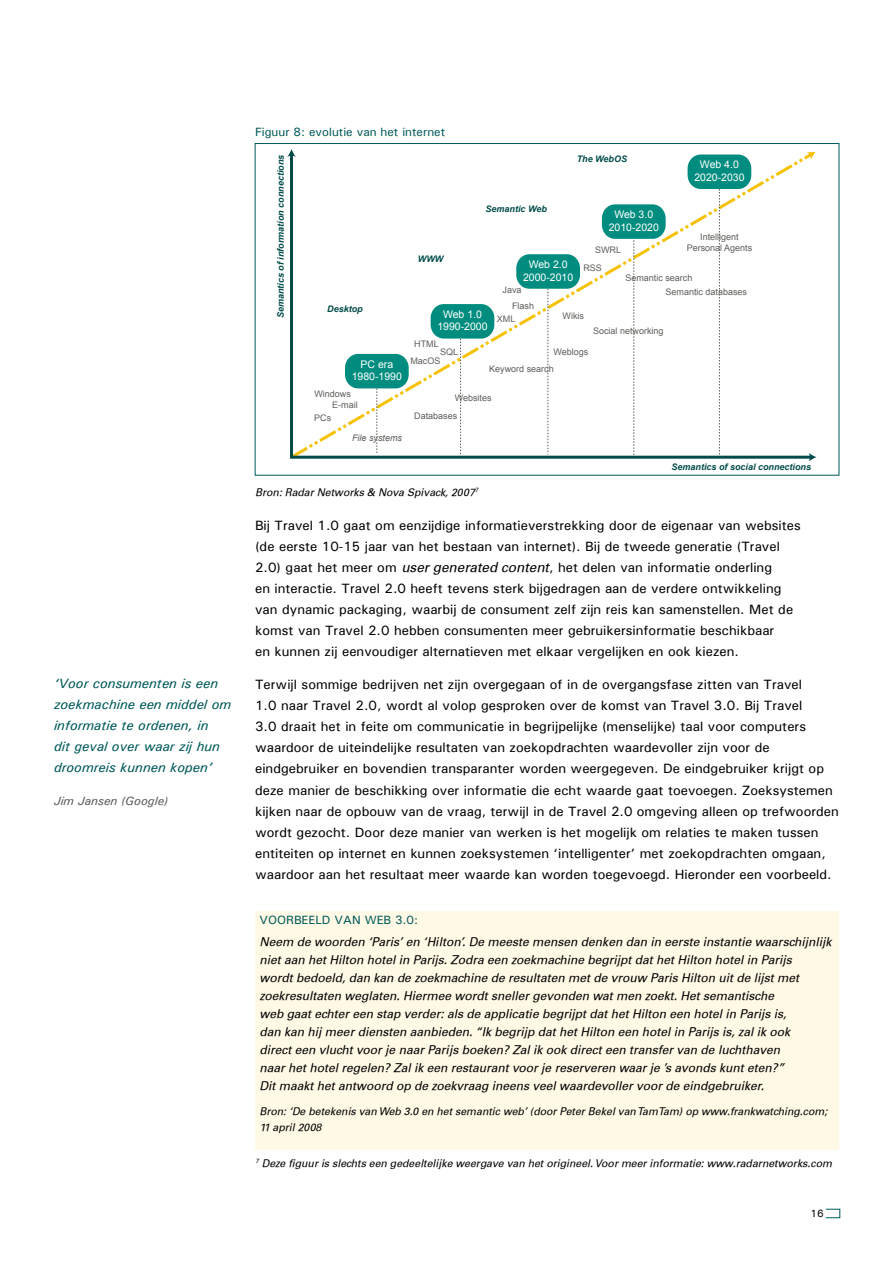
<style>
.page{position:relative;width:893px;height:1263px;background:#fff}
.page>*{position:absolute;margin:0;border:0;box-sizing:border-box;transform-origin:0 0}
.t1{font:13.5px/21px "Univers";color:#000}
.t2{font:italic 13.5px/21px "Univers";color:#005959}
.t3{font:italic 12px/18px "Univers";color:#000}
.t4{font:12px "Univers";color:#005959}
.t5{font:italic 12px "Univers";color:#5d5d5d}
.t6{font:italic 10.5px/16.2px "Univers";color:#000}
.t7{font:10.5px/12.6px "Arial";color:#fff;text-align:center}
.t8{font:10.5px "Univers";color:#000}
.t9{font:9px/13.2px "Arial";color:#605e5a}
.t10{font:italic 700 9px "Arial";color:#004b49}
.t11{font:italic 9px "Arial";color:#605e5a}
.s1{font-style:italic}
</style>
<div class="page">
<div style="left:826px;top:1209px;width:14px;height:9px;border:1px solid #005959"></div>
<svg style="left:290px;top:152px;width:524px;height:307px"></svg>
<svg style="left:809px;top:453px;width:7px;height:8px"></svg>
<svg style="left:287px;top:149px;width:9px;height:8px"></svg>
<div style="left:345px;top:354px;width:64px;height:34px;background:#008d7f;border-radius:14px"></div>
<div style="left:516px;top:254px;width:64px;height:35px;background:#008d7f;border-radius:14px"></div>
<div style="left:431px;top:304px;width:63px;height:35px;background:#008d7f;border-radius:14px"></div>
<div style="left:602px;top:204px;width:64px;height:35px;background:#008d7f;border-radius:14px"></div>
<div style="left:688px;top:155px;width:63px;height:34px;background:#008d7f;border-radius:14px"></div>
<div style="left:255px;top:911px;width:584px;height:238px;background:#fff9e6"></div>
<p class="t2" style="left:54px;top:673px;width:179px">‘Voor consumenten is een zoekmachine een middel om informatie te ordenen, in<br>dit geval over waar zij hun droomreis kunnen kopen’</p>
<p class="t5" style="left:54px;top:793px;width:116px">Jim Jansen (Google)</p>
<p class="t4" style="left:255px;top:124px;width:191px">Figuur 8: evolutie van het internet</p>
<p class="t10" style="left:275px;top:318px;width:165px;rotate:-90deg">Semantics of information connections</p>
<p class="t10" style="left:577px;top:153px;width:52px">The WebOS</p>
<p class="t7" style="left:694px;top:158px;width:52px">Web 4.0<br>2020-2030</p>
<p class="t10" style="left:327px;top:303px;width:37px">Desktop</p>
<p class="t7" style="left:352px;top:358px;width:52px">PC era<br>1980-1990</p>
<p class="t9" style="left:314px;top:387px;width:38px">Windows</p>
<p class="t9" style="left:332px;top:399px;width:27px">E-mail</p>
<p class="t9" style="left:314px;top:412px;width:19px">PCs</p>
<p class="t11" style="left:352px;top:432px;width:52px">File systems</p>
<p class="t10" style="left:418px;top:253px;width:27px">WWW</p>
<p class="t10" style="left:486px;top:203px;width:63px">Semantic Web</p>
<p class="t7" style="left:523px;top:258px;width:52px">Web 2.0<br>2000-2010</p>
<p class="t9" style="left:502px;top:284px;width:21px">Java</p>
<p class="t7" style="left:609px;top:208px;width:52px">Web 3.0<br>2010-2020</p>
<p class="t9" style="left:595px;top:243px;width:28px">SWRL</p>
<p class="t9" style="left:583px;top:262px;width:20px">RSS</p>
<p class="t9" style="left:687px;top:232px;width:67px;line-height:10.8px;text-align:center">Intelligent<br>Personal Agents</p>
<p class="t9" style="left:665px;top:272px;width:83px;text-indent:-40px">Semantic search<br>Semantic databases</p>
<p class="t7" style="left:437px;top:308px;width:52px">Web 1.0<br>1990-2000</p>
<p class="t9" style="left:512px;top:299px;width:24px">Flash</p>
<p class="t9" style="left:497px;top:312px;width:20px">XML</p>
<p class="t9" style="left:562px;top:309px;width:23px">Wikis</p>
<p class="t9" style="left:593px;top:324px;width:72px">Social networking</p>
<p class="t9" style="left:414px;top:338px;width:26px">HTML</p>
<p class="t9" style="left:440px;top:345px;width:20px">SQL</p>
<p class="t9" style="left:410px;top:354px;width:32px">MacOS</p>
<p class="t9" style="left:554px;top:345px;width:36px">Weblogs</p>
<p class="t9" style="left:489px;top:362px;width:66px">Keyword search</p>
<p class="t9" style="left:455px;top:391px;width:38px">Websites</p>
<p class="t9" style="left:414px;top:409px;width:45px">Databases</p>
<p class="t10" style="left:671px;top:461px;width:141px">Semantics of social connections</p>
<p class="t6" style="left:255px;top:484px;width:225px">Bron: Radar Networks &amp; Nova Spivack, 2007<sup>7</sup></p>
<p class="t1" style="left:255px;top:514px;width:547px">Bij Travel 1.0 gaat om eenzijdige informatieverstrekking door de eigenaar van websites (de eerste 10-15 jaar van het bestaan van internet). Bij de tweede generatie (Travel 2.0) gaat het meer om <span class="s1">user generated content</span>, het delen van informatie onderling<br>en interactie. Travel 2.0 heeft tevens sterk bijgedragen aan de verdere ontwikkeling van dynamic packaging, waarbij de consument zelf zijn reis kan samenstellen. Met de komst van Travel 2.0 hebben consumenten meer gebruikersinformatie beschikbaar<br>en kunnen zij eenvoudiger alternatieven met elkaar vergelijken en ook kiezen.</p>
<p class="t1" style="left:255px;top:674px;width:585px">Terwijl sommige bedrijven net zijn overgegaan of in de overgangsfase zitten van Travel<br>1.0 naar Travel 2.0, wordt al volop gesproken over de komst van Travel 3.0. Bij Travel<br>3.0 draait het in feite om communicatie in begrijpelijke (menselijke) taal voor computers waardoor de uiteindelijke resultaten van zoekopdrachten waardevoller zijn voor de eindgebruiker en bovendien transparanter worden weergegeven. De eindgebruiker krijgt op deze manier de beschikking over informatie die echt waarde gaat toevoegen. Zoeksystemen kijken naar de opbouw van de vraag, terwijl in de Travel 2.0 omgeving alleen op trefwoorden wordt gezocht. Door deze manier van werken is het mogelijk om relaties te maken tussen entiteiten op internet en kunnen zoeksystemen ‘intelligenter’ met zoekopdrachten omgaan, waardoor aan het resultaat meer waarde kan worden toegevoegd. Hieronder een voorbeeld.</p>
<p class="t4" style="left:259px;top:912px;width:160px">VOORBEELD VAN WEB 3.0:</p>
<p class="t3" style="left:259px;top:933px;width:574px">Neem de woorden ‘Paris’ en ‘Hilton’. De meeste mensen denken dan in eerste instantie waarschijnlijk niet aan het Hilton hotel in Parijs. Zodra een zoekmachine begrijpt dat het Hilton hotel in Parijs<br>wordt bedoeld, dan kan de zoekmachine de resultaten met de vrouw Paris Hilton uit de lijst met zoekresultaten weglaten. Hiermee wordt sneller gevonden wat men zoekt. Het semantische<br>web gaat echter een stap verder: als de applicatie begrijpt dat het Hilton een hotel in Parijs is,<br>dan kan hij meer diensten aanbieden. “Ik begrijp dat het Hilton een hotel in Parijs is, zal ik ook<br>direct een vlucht voor je naar Parijs boeken? Zal ik ook direct een transfer van de luchthaven<br>naar het hotel regelen? Zal ik een restaurant voor je reserveren waar je ’s avonds kunt eten?”<br>Dit maakt het antwoord op de zoekvraag ineens veel waardevoller voor de eindgebruiker.</p>
<p class="t6" style="left:259px;top:1103px;width:569px">Bron: ‘De betekenis van Web 3.0 en het semantic web’ (door Peter Bekel van TamTam) op www.frankwatching.com;<br>11 april 2008</p>
<p class="t6" style="left:255px;top:1155px;width:578px"><sup>7</sup> Deze figuur is slechts een gedeeltelijke weergave van het origineel. Voor meer informatie: www.radarnetworks.com</p>
<p class="t8" style="left:811px;top:1206px;width:15px">16</p>
</div>
